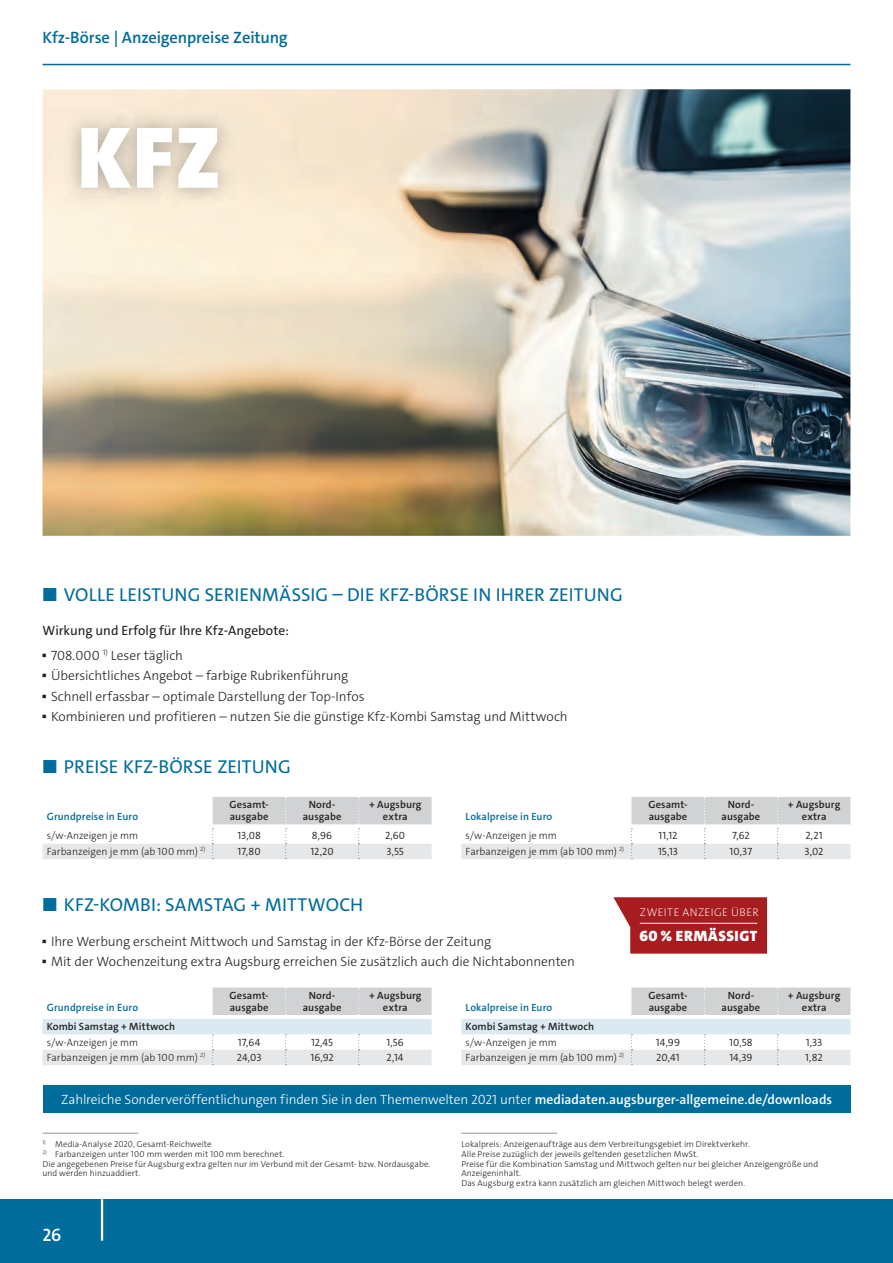
<style>
.page{position:relative;width:893px;height:1263px;background:#fff}
.page>*{position:absolute;margin:0;border:0;box-sizing:border-box;transform-origin:0 0}
.t1{font:900 88.5px "The Sans C4 s";color:#fff}
.t2{font:18.75px "The Sans C4 s";letter-spacing:.005em;color:#006c9b}
.t3{font:600 18px "The Sans C4 s";color:#fff}
.t4{font:600 16.5px "The Sans C4 s";letter-spacing:-.01em;color:#006c9b}
.t5{font:900 15px "The Sans C4 s";letter-spacing:.04em;color:#fff}
.t6{font:300 13.5px "The Sans C4 s";letter-spacing:-.005em;color:#231f20}
.t7{font:300 13.5px "The Sans C4 s";letter-spacing:-.005em;color:#fff}
.t8{font:13.5px "The Sans C4 s";letter-spacing:-.005em;color:#231f20}
.t9{font:200 11.25px "The Sans C4 s";letter-spacing:.04em;color:#fff}
.t10{font:600 10.5px/12px "The Sans C4 s";letter-spacing:.01em;color:#231f20;text-align:center}
.t11{font:300 10.5px "The Sans C4 s";color:#231f20}
.t12{font:300 10.5px "The Sans C4 s";letter-spacing:.005em;color:#231f20}
.t13{font:600 10.5px "The Sans C4 s";letter-spacing:.01em;color:#006c9b}
.t14{font:300 8.7px/9.6px "The Sans C4 s";letter-spacing:.005em;color:#231f20}
.s1{font-family:"Universal Std Newswith Comm Pi";font-weight:400}
.s2{font-weight:600}
</style>
<div class="page">
<hr style="left:43px;top:64px;width:807px;height:1px;background:#006c9b">
<div style="left:0;top:1199px;width:893px;height:64px;background:#006c9b"></div>
<hr style="left:101px;top:1199px;width:2px;height:42px;background:#fff">
<img style="left:43px;top:89px;width:807px;height:447px">
<svg style="left:461px;top:797px;width:389px;height:62px"></svg>
<svg style="left:43px;top:797px;width:389px;height:62px"></svg>
<hr style="left:43px;top:1133px;width:95px;height:1px;background:#939598">
<hr style="left:461px;top:1133px;width:96px;height:1px;background:#939598">
<svg style="left:43px;top:987px;width:389px;height:78px"></svg>
<svg style="left:461px;top:987px;width:389px;height:78px"></svg>
<svg style="left:613px;top:897px;width:154px;height:57px;background:#ae3134"></svg>
<hr style="left:640px;top:923px;width:117px;height:1px;background:#fff">
<div style="left:43px;top:1085px;width:807px;height:27px;background:#006c9b"></div>
<img style="left:63px;top:109px;width:173px;height:98px">
<h3 class="t4" style="left:43px;top:27px;width:247px">Kfz-Börse | Anzeigenpreise Zeitung</h3>
<h1 class="t1" style="left:77px;top:101px;width:146px">KFZ</h1>
<h2 class="t2" style="left:43px;top:582px;width:582px">■ VOLLE LEISTUNG SERIENMÄSSIG – DIE KFZ-BÖRSE IN IHRER ZEITUNG</h2>
<h3 class="t8" style="left:43px;top:622px;width:248px">Wirkung und Erfolg für Ihre Kfz-Angebote:</h3>
<h3 class="t6" style="left:43px;top:647px;width:142px"><span class="s1">▪</span> 708.000 <sup>1)</sup> Leser täglich</h3>
<h3 class="t6" style="left:43px;top:667px;width:307px"><span class="s1">▪</span> Übersichtliches Angebot – farbige Rubrikenführung</h3>
<h3 class="t6" style="left:43px;top:687px;width:323px"><span class="s1">▪</span> Schnell erfassbar – optimale Darstellung der Top-Infos</h3>
<h3 class="t6" style="left:43px;top:708px;width:527px"><span class="s1">▪</span> Kombinieren und profitieren – nutzen Sie die günstige Kfz-Kombi Samstag und Mittwoch</h3>
<h2 class="t2" style="left:43px;top:755px;width:250px">■ PREISE KFZ-BÖRSE ZEITUNG</h2>
<p class="t13" style="left:47px;top:810px;width:93px">Grundpreise in Euro</p>
<p class="t10" style="left:230px;top:799px;width:41px;text-align:left">Gesamt&shy;ausgabe</p>
<p class="t10" style="left:303px;top:799px;width:40px">Nord&shy;ausgabe</p>
<p class="t10" style="left:369px;top:799px;width:54px">+ Augsburg extra</p>
<p class="t11" style="left:47px;top:829px;width:93px">s/w-Anzeigen je mm</p>
<p class="t12" style="left:237px;top:829px;width:25px">13,08</p>
<p class="t12" style="left:312px;top:829px;width:22px">8,96</p>
<p class="t12" style="left:385px;top:829px;width:22px">2,60</p>
<p class="t11" style="left:47px;top:845px;width:160px">Farbanzeigen je mm (ab 100 mm) <sup>2)</sup></p>
<p class="t12" style="left:238px;top:845px;width:24px">17,80</p>
<p class="t12" style="left:310px;top:845px;width:25px">12,20</p>
<p class="t12" style="left:386px;top:845px;width:19px">3,55</p>
<p class="t13" style="left:466px;top:810px;width:88px">Lokalpreise in Euro</p>
<p class="t10" style="left:648px;top:799px;width:41px;text-align:left">Gesamt&shy;ausgabe</p>
<p class="t10" style="left:722px;top:799px;width:40px">Nord&shy;ausgabe</p>
<p class="t10" style="left:788px;top:799px;width:54px">+ Augsburg extra</p>
<p class="t11" style="left:466px;top:829px;width:93px">s/w-Anzeigen je mm</p>
<p class="t12" style="left:658px;top:829px;width:20px">11,12</p>
<p class="t12" style="left:732px;top:829px;width:19px">7,62</p>
<p class="t12" style="left:805px;top:829px;width:19px">2,21</p>
<p class="t11" style="left:466px;top:845px;width:160px">Farbanzeigen je mm (ab 100 mm) <sup>2)</sup></p>
<p class="t12" style="left:658px;top:845px;width:21px">15,13</p>
<p class="t12" style="left:730px;top:845px;width:24px">10,37</p>
<p class="t12" style="left:804px;top:845px;width:20px">3,02</p>
<h2 class="t2" style="left:43px;top:893px;width:322px">■ KFZ-KOMBI: SAMSTAG + MITTWOCH</h2>
<h3 class="t6" style="left:43px;top:932px;width:450px"><span class="s1">▪</span> Ihre Werbung erscheint Mittwoch und Samstag in der Kfz-Börse der Zeitung</h3>
<h3 class="t6" style="left:43px;top:953px;width:534px"><span class="s1">▪</span> Mit der Wochenzeitung extra Augsburg erreichen Sie zusätzlich auch die Nichtabonnenten</h3>
<p class="t9" style="left:640px;top:904px;width:120px">ZWEITE ANZEIGE ÜBER</p>
<h3 class="t5" style="left:640px;top:927px;width:119px">60 % ERMÄSSIGT</h3>
<p class="t13" style="left:47px;top:1000px;width:93px">Grundpreise in Euro</p>
<p class="t10" style="left:230px;top:989px;width:41px;text-align:left">Gesamt&shy;ausgabe</p>
<p class="t10" style="left:303px;top:989px;width:40px">Nord&shy;ausgabe</p>
<p class="t10" style="left:369px;top:989px;width:54px">+ Augsburg extra</p>
<p class="t10" style="left:47px;top:1021px;width:130px">Kombi Samstag + Mittwoch</p>
<p class="t11" style="left:47px;top:1035px;width:93px">s/w-Anzeigen je mm</p>
<p class="t12" style="left:238px;top:1035px;width:24px">17,64</p>
<p class="t12" style="left:311px;top:1035px;width:24px">12,45</p>
<p class="t12" style="left:386px;top:1035px;width:19px">1,56</p>
<p class="t11" style="left:47px;top:1051px;width:160px">Farbanzeigen je mm (ab 100 mm) <sup>2)</sup></p>
<p class="t12" style="left:237px;top:1051px;width:26px">24,03</p>
<p class="t12" style="left:310px;top:1051px;width:25px">16,92</p>
<p class="t12" style="left:387px;top:1051px;width:19px">2,14</p>
<p class="t13" style="left:466px;top:1000px;width:88px">Lokalpreise in Euro</p>
<p class="t10" style="left:648px;top:989px;width:41px;text-align:left">Gesamt&shy;ausgabe</p>
<p class="t10" style="left:722px;top:989px;width:40px">Nord&shy;ausgabe</p>
<p class="t10" style="left:788px;top:989px;width:54px">+ Augsburg extra</p>
<p class="t10" style="left:466px;top:1021px;width:130px">Kombi Samstag + Mittwoch</p>
<p class="t11" style="left:466px;top:1035px;width:93px">s/w-Anzeigen je mm</p>
<p class="t12" style="left:656px;top:1035px;width:26px">14,99</p>
<p class="t12" style="left:729px;top:1035px;width:25px">10,58</p>
<p class="t12" style="left:806px;top:1035px;width:18px">1,33</p>
<p class="t11" style="left:466px;top:1051px;width:160px">Farbanzeigen je mm (ab 100 mm) <sup>2)</sup></p>
<p class="t12" style="left:656px;top:1051px;width:25px">20,41</p>
<p class="t12" style="left:729px;top:1051px;width:25px">14,39</p>
<p class="t12" style="left:805px;top:1051px;width:19px">1,82</p>
<h3 class="t7" style="left:61px;top:1091px;width:772px">Zahlreiche Sonderveröffentlichungen finden Sie in den Themenwelten 2021 unter <span class="s2">mediadaten.augsburger-allgemeine.de/downloads</span></h3>
<p class="t14" style="left:43px;top:1140px;width:171px"><sup>1)</sup> Media-Analyse 2020, Gesamt-Reichweite</p>
<p class="t14" style="left:43px;top:1149px;width:389px"><sup>2)</sup> Farbanzeigen unter 100 mm werden mit 100 mm berechnet.<br>Die angegebenen Preise für Augsburg extra gelten nur im Verbund mit der Gesamt- bzw. Nordausgabe. und werden hinzuaddiert.</p>
<p class="t14" style="left:461px;top:1140px;width:358px">Lokalpreis: Anzeigenaufträge aus dem Verbreitungsgebiet im Direktverkehr.<br>Alle Preise zuzüglich der jeweils geltenden gesetzlichen MwSt.<br>Preise für die Kombination Samstag und Mittwoch gelten nur bei gleicher Anzeigengröße und Anzeigeninhalt.<br>Das Augsburg extra kann zusätzlich am gleichen Mittwoch belegt werden.</p>
<h3 class="t3" style="left:43px;top:1223px;width:20px">26</h3>
</div>
